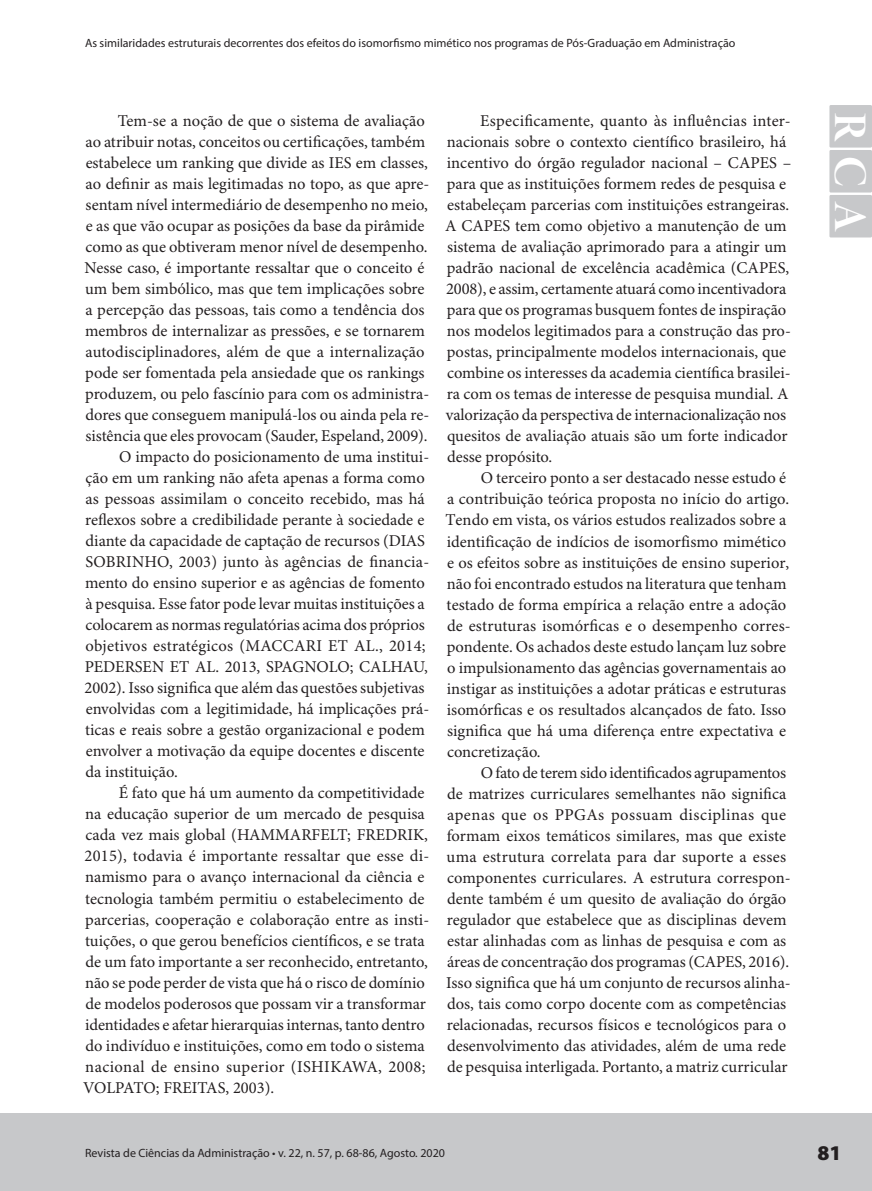
<style>
.page{position:relative;width:872px;height:1191px;background:#fff}
.page>*{position:absolute;margin:0;border:0;box-sizing:border-box;transform-origin:0 0}
.t1{font:46.8px "Minion Pro Bold Disp";color:#fff}
.t2{font:900 21px "Myriad Pro";color:#231f20}
.t3{font:16.5px/21px "Minion Pro";color:#231f20}
.t4{font:16.5px "Minion Pro";letter-spacing:.025em;color:#231f20}
.t5{font:12px "Myriad Pro";color:#231f20}
</style>
<div class="page">
<div style="left:0;top:1113px;width:872px;height:78px;background:#c7c8ca"></div>
<div style="left:829px;top:105px;width:43px;height:43px;background:#c7c8ca"></div>
<div style="left:829px;top:150px;width:43px;height:42px;background:#c7c8ca"></div>
<div style="left:829px;top:195px;width:43px;height:42px;background:#c7c8ca"></div>
<p class="t5" style="left:85px;top:35px;width:652px">As similaridades estruturais decorrentes dos efeitos do isomorfismo mimético nos programas de Pós-Graduação em Administração</p>
<p class="t3" style="left:118px;top:111px;width:308px">Tem-se a noção de que o sistema de avaliação</p>
<p class="t3" style="left:86px;top:132px;width:341px">ao atribuir notas, conceitos ou certificações, também</p>
<p class="t3" style="left:86px;top:153px;width:344px">estabelece um ranking que divide as IES em classes,</p>
<p class="t3" style="left:86px;top:174px;width:345px">ao definir as mais legitimadas no topo, as que apre-</p>
<p class="t3" style="left:86px;top:195px;width:344px">sentam nível intermediário de desempenho no meio,</p>
<p class="t3" style="left:86px;top:216px;width:340px">e as que vão ocupar as posições da base da pirâmide</p>
<p class="t3" style="left:85px;top:237px;width:344px">como as que obtiveram menor nível de desempenho.</p>
<p class="t3" style="left:85px;top:258px;width:341px">Nesse caso, é importante ressaltar que o conceito é</p>
<p class="t3" style="left:85px;top:279px;width:341px">um bem simbólico, mas que tem implicações sobre</p>
<p class="t3" style="left:86px;top:300px;width:340px">a percepção das pessoas, tais como a tendência dos</p>
<p class="t3" style="left:85px;top:321px;width:341px">membros de internalizar as pressões, e se tornarem</p>
<p class="t3" style="left:86px;top:342px;width:340px">autodisciplinadores, além de que a internalização</p>
<p class="t3" style="left:85px;top:363px;width:341px">pode ser fomentada pela ansiedade que os rankings</p>
<p class="t3" style="left:85px;top:384px;width:345px">produzem, ou pelo fascínio para com os administra-</p>
<p class="t3" style="left:85px;top:405px;width:345px">dores que conseguem manipulá-los ou ainda pela re-</p>
<p class="t3" style="left:86px;top:426px;width:343px">sistência que eles provocam (Sauder, Espeland, 2009).</p>
<p class="t3" style="left:119px;top:447px;width:311px">O impacto do posicionamento de uma institui-</p>
<p class="t3" style="left:85px;top:468px;width:341px">ção em um ranking não afeta apenas a forma como</p>
<p class="t3" style="left:86px;top:489px;width:341px">as pessoas assimilam o conceito recebido, mas há</p>
<p class="t3" style="left:85px;top:510px;width:341px">reflexos sobre a credibilidade perante à sociedade e</p>
<p class="t3" style="left:85px;top:531px;width:341px">diante da capacidade de captação de recursos (DIAS</p>
<p class="t3" style="left:85px;top:552px;width:345px">SOBRINHO, 2003) junto às agências de financia-</p>
<p class="t3" style="left:85px;top:573px;width:341px">mento do ensino superior e as agências de fomento</p>
<p class="t3" style="left:86px;top:594px;width:341px">à pesquisa. Esse fator pode levar muitas instituições a</p>
<p class="t3" style="left:85px;top:615px;width:341px">colocarem as normas regulatórias acima dos próprios</p>
<p class="t3" style="left:85px;top:636px;width:341px">objetivos estratégicos (MACCARI ET AL., 2014;</p>
<p class="t3" style="left:85px;top:657px;width:344px">PEDERSEN ET AL. 2013, SPAGNOLO; CALHAU,</p>
<p class="t3" style="left:85px;top:678px;width:341px">2002). Isso significa que além das questões subjetivas</p>
<p class="t3" style="left:86px;top:699px;width:345px">envolvidas com a legitimidade, há implicações prá-</p>
<p class="t3" style="left:85px;top:720px;width:341px">ticas e reais sobre a gestão organizacional e podem</p>
<p class="t3" style="left:86px;top:741px;width:340px">envolver a motivação da equipe docentes e discente</p>
<p class="t3" style="left:85px;top:762px;width:94px">da instituição.</p>
<p class="t3" style="left:119px;top:783px;width:307px">É fato que há um aumento da competitividade</p>
<p class="t3" style="left:85px;top:804px;width:341px">na educação superior de um mercado de pesquisa</p>
<p class="t3" style="left:85px;top:825px;width:344px">cada vez mais global (HAMMARFELT; FREDRIK,</p>
<p class="t3" style="left:85px;top:846px;width:346px">2015), todavia é importante ressaltar que esse di-</p>
<p class="t3" style="left:85px;top:867px;width:341px">namismo para o avanço internacional da ciência e</p>
<p class="t3" style="left:85px;top:888px;width:341px">tecnologia também permitiu o estabelecimento de</p>
<p class="t3" style="left:85px;top:909px;width:345px">parcerias, cooperação e colaboração entre as insti-</p>
<p class="t3" style="left:85px;top:930px;width:341px">tuições, o que gerou benefícios científicos, e se trata</p>
<p class="t3" style="left:85px;top:951px;width:344px">de um fato importante a ser reconhecido, entretanto,</p>
<p class="t3" style="left:85px;top:972px;width:341px">não se pode perder de vista que há o risco de domínio</p>
<p class="t3" style="left:85px;top:993px;width:342px">de modelos poderosos que possam vir a transformar</p>
<p class="t3" style="left:85px;top:1014px;width:341px">identidades e afetar hierarquias internas, tanto dentro</p>
<p class="t3" style="left:85px;top:1035px;width:341px">do indivíduo e instituições, como em todo o sistema</p>
<p class="t4" style="left:85px;top:1056px;width:342px">nacional de ensino superior (ISHIKAWA, 2008;</p>
<p class="t3" style="left:83px;top:1077px;width:192px">VOLPATO; FREITAS, 2003).</p>
<p class="t3" style="left:445px;top:111px;width:348px;text-indent:35px">Especificamente, quanto às influências inter&shy;nacionais sobre o contexto científico brasileiro, há incentivo do órgão regulador nacional – CAPES – para que as instituições formem redes de pesquisa e estabeleçam parcerias com instituições estrangeiras.<br>A CAPES tem como objetivo a manutenção de um sistema de avaliação aprimorado para a atingir um padrão nacional de excelência acadêmica (CAPES, 2008), e assim, certamente atuará como incentivadora para que os programas busquem fontes de inspiração nos modelos legitimados para a construção das pro&shy;postas, principalmente modelos internacionais, que combine os interesses da academia científica brasilei&shy;ra com os temas de interesse de pesquisa mundial. A valorização da perspectiva de internacionalização nos quesitos de avaliação atuais são um forte indicador desse propósito.</p>
<p class="t3" style="left:445px;top:468px;width:347px;text-indent:35px">O terceiro ponto a ser destacado nesse estudo é a contribuição teórica proposta no início do artigo.<br>Tendo em vista, os vários estudos realizados sobre a identificação de indícios de isomorfismo mimético e os efeitos sobre as instituições de ensino superior, não foi encontrado estudos na literatura que tenham testado de forma empírica a relação entre a adoção de estruturas isomórficas e o desempenho corres&shy;pondente. Os achados deste estudo lançam luz sobre o impulsionamento das agências governamentais ao instigar as instituições a adotar práticas e estruturas isomórficas e os resultados alcançados de fato. Isso significa que há uma diferença entre expectativa e concretização.</p>
<p class="t3" style="left:446px;top:762px;width:346px;text-indent:34px">O fato de terem sido identificados agrupamentos de matrizes curriculares semelhantes não significa apenas que os PPGAs possuam disciplinas que formam eixos temáticos similares, mas que existe uma estrutura correlata para dar suporte a esses componentes curriculares. A estrutura correspon&shy;dente também é um quesito de avaliação do órgão regulador que estabelece que as disciplinas devem estar alinhadas com as linhas de pesquisa e com as áreas de concentração dos programas (CAPES, 2016).<br>Isso significa que há um conjunto de recursos alinha&shy;dos, tais como corpo docente com as competências relacionadas, recursos físicos e tecnológicos para o desenvolvimento das atividades, além de uma rede de pesquisa interligada. Portanto, a matriz curricular</p>
<h1 class="t1" style="left:878px;top:112px;width:121px;rotate:90deg">RCA</h1>
<p class="t5" style="left:85px;top:1145px;width:361px">Revista de Ciências da Administração • v. 22, n. 57, p. 68-86, Agosto. 2020</p>
<p class="t2" style="left:817px;top:1141px;width:26px">81</p>
</div>
